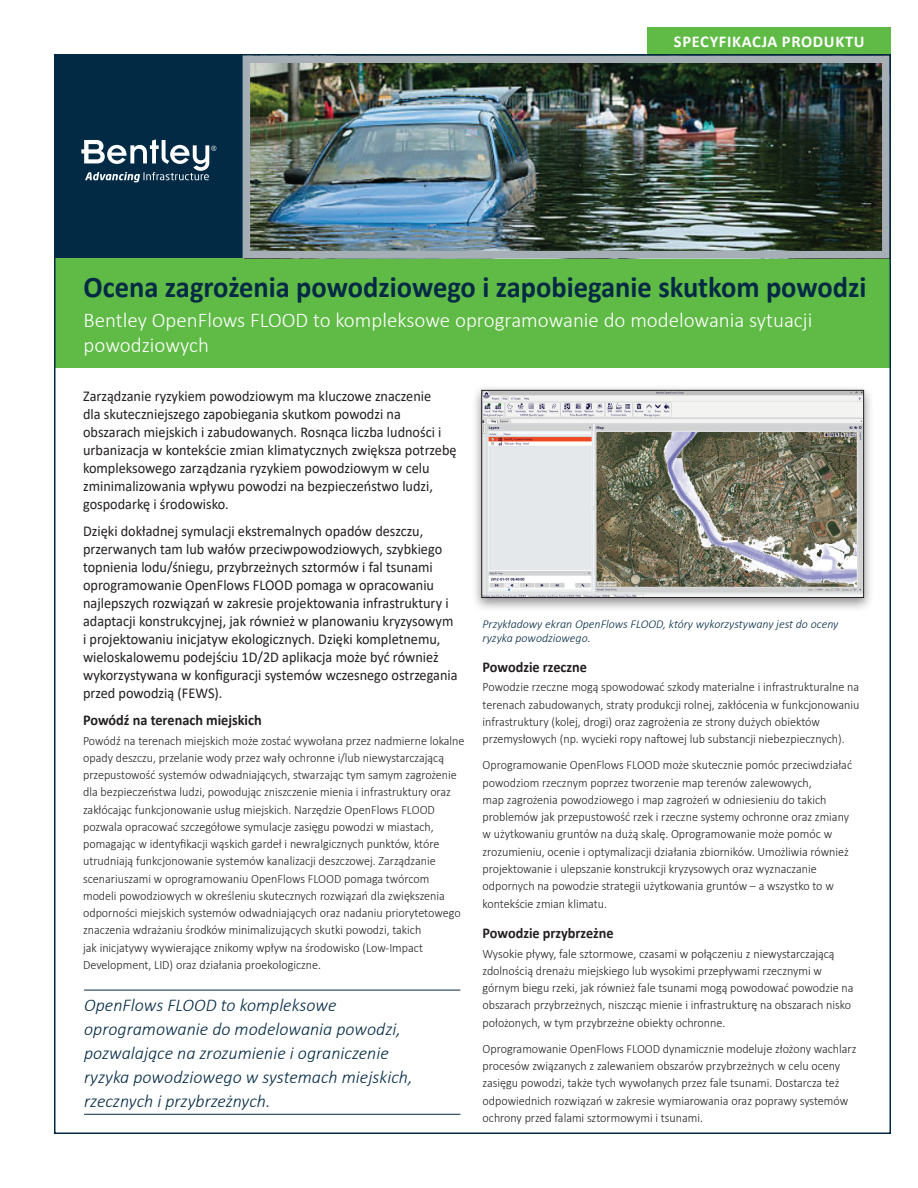
<style>
.page{position:relative;width:918px;height:1188px;background:#fff}
.page>*{position:absolute;margin:0;border:0;box-sizing:border-box;transform-origin:0 0}
.t1{font:700 30px "Calibri";color:#032a44;scale:.95 1}
.t2{font:300 21px/25.2px "Calibri";color:#fff}
.t3{font:italic 300 18px/24px "Calibri";color:#032a44}
.t4{font:700 16.5px "Calibri";letter-spacing:.04em;color:#fff}
.t5{font:15px/18px "Calibri";color:#231f20;scale:.95 1}
.t6{font:700 15px "Calibri";color:#231f20;scale:.95 1}
.t7{font:300 12.75px/17.2px "Calibri";color:#231f20;scale:.95 1}
.t8{font:italic 300 12px/14.4px "Calibri";color:#032a44}
</style>
<div class="page">
<div style="left:55px;top:55px;width:188px;height:204px;background:#032a44"></div>
<svg style="left:81px;top:140px;width:135px;height:42px"></svg>
<div style="left:648px;top:27px;width:243px;height:27px;background:#60bb46"></div>
<div style="left:55px;top:258px;width:836px;height:110px;background:#60bb46"></div>
<img style="left:252px;top:65px;width:629px;height:184px">
<div style="left:243px;top:56px;width:647px;height:202px;border:8px solid #a6afb6"></div>
<div style="left:471px;top:384px;width:403px;height:229px;background:#231f20;opacity:.5"></div>
<svg style="left:481px;top:390px;width:383px;height:208px;background:#abaaa2"></svg>
<hr style="left:84px;top:990px;width:376px;height:1px;background:#032a44">
<hr style="left:84px;top:1114px;width:376px;height:1px;background:#032a44">
<p class="t4" style="left:674px;top:30px;width:192px">SPECYFIKACJA PRODUKTU</p>
<h1 class="t1" style="left:84px;top:266px;width:826px">Ocena zagrożenia powodziowego i zapobieganie skutkom powodzi</h1>
<h2 class="t2" style="left:84px;top:307px;width:730px">Bentley OpenFlows FLOOD to kompleksowe oprogramowanie do modelowania sytuacji powodziowych</h2>
<p class="t5" style="left:83px;top:387px;width:395px">Zarządzanie ryzykiem powodziowym ma kluczowe znaczenie<br>dla skuteczniejszego zapobiegania skutkom powodzi na obszarach miejskich i zabudowanych. Rosnąca liczba ludności i urbanizacja w kontekście zmian klimatycznych zwiększa potrzebę kompleksowego zarządzania ryzykiem powodziowym w celu zminimalizowania wpływu powodzi na bezpieczeństwo ludzi, gospodarkę i środowisko.</p>
<p class="t5" style="left:83px;top:522px;width:396px">Dzięki dokładnej symulacji ekstremalnych opadów deszczu, przerwanych tam lub wałów przeciwpowodziowych, szybkiego topnienia lodu/śniegu, przybrzeżnych sztormów i fal tsunami oprogramowanie OpenFlows FLOOD pomaga w opracowaniu najlepszych rozwiązań w zakresie projektowania infrastruktury i adaptacji konstrukcyjnej, jak również w planowaniu kryzysowym i projektowaniu inicjatyw ekologicznych. Dzięki kompletnemu, wieloskalowemu podejściu 1D/2D aplikacja może być również wykorzystywana w konfiguracji systemów wczesnego ostrzegania przed powodzią (FEWS).</p>
<p class="t6" style="left:83px;top:710px;width:190px">Powódź na terenach miejskich</p>
<p class="t7" style="left:83px;top:732px;width:403px">Powódź na terenach miejskich może zostać wywołana przez nadmierne lokalne opady deszczu, przelanie wody przez wały ochronne i/lub niewystarczającą przepustowość systemów odwadniających, stwarzając tym samym zagrożenie dla bezpieczeństwa ludzi, powodując zniszczenie mienia i infrastruktury oraz zakłócając funkcjonowanie usług miejskich. Narzędzie OpenFlows FLOOD pozwala opracować szczegółowe symulacje zasięgu powodzi w miastach, pomagając w identyfikacji wąskich gardeł i newralgicznych punktów, które utrudniają funkcjonowanie systemów kanalizacji deszczowej. Zarządzanie scenariuszami w oprogramowaniu OpenFlows FLOOD pomaga twórcom modeli powodziowych w określeniu skutecznych rozwiązań dla zwiększenia odporności miejskich systemów odwadniających oraz nadaniu priorytetowego znaczenia wdrażaniu środków minimalizujących skutki powodzi, takich<br>jak inicjatywy wywierające znikomy wpływ na środowisko (Low-Impact Development, LID) oraz działania proekologiczne.</p>
<p class="t8" style="left:483px;top:616px;width:357px">Przykładowy ekran OpenFlows FLOOD, który wykorzystywany jest do oceny ryzyka powodziowego.</p>
<p class="t6" style="left:483px;top:656px;width:111px">Powodzie rzeczne</p>
<p class="t7" style="left:483px;top:678px;width:398px">Powodzie rzeczne mogą spowodować szkody materialne i infrastrukturalne na terenach zabudowanych, straty produkcji rolnej, zakłócenia w funkcjonowaniu infrastruktury (kolej, drogi) oraz zagrożenia ze strony dużych obiektów przemysłowych (np. wycieki ropy naftowej lub substancji niebezpiecznych).</p>
<p class="t7" style="left:483px;top:756px;width:391px">Oprogramowanie OpenFlows FLOOD może skutecznie pomóc przeciwdziałać powodziom rzecznym poprzez tworzenie map terenów zalewowych,<br>map zagrożenia powodziowego i map zagrożeń w odniesieniu do takich problemów jak przepustowość rzek i rzeczne systemy ochronne oraz zmiany w użytkowaniu gruntów na dużą skalę. Oprogramowanie może pomóc w zrozumieniu, ocenie i optymalizacji działania zbiorników. Umożliwia również projektowanie i ulepszanie konstrukcji kryzysowych oraz wyznaczanie odpornych na powodzie strategii użytkowania gruntów – a wszystko to w kontekście zmian klimatu.</p>
<p class="t6" style="left:483px;top:923px;width:139px">Powodzie przybrzeżne</p>
<p class="t7" style="left:483px;top:945px;width:392px">Wysokie pływy, fale sztormowe, czasami w połączeniu z niewystarczającą zdolnością drenażu miejskiego lub wysokimi przepływami rzecznymi w górnym biegu rzeki, jak również fale tsunami mogą powodować powodzie na obszarach przybrzeżnych, niszcząc mienie i infrastrukturę na obszarach nisko położonych, w tym przybrzeżne obiekty ochronne.</p>
<p class="t7" style="left:483px;top:1040px;width:395px">Oprogramowanie OpenFlows FLOOD dynamicznie modeluje złożony wachlarz procesów związanych z zalewaniem obszarów przybrzeżnych w celu oceny zasięgu powodzi, także tych wywołanych przez fale tsunami. Dostarcza też odpowiednich rozwiązań w zakresie wymiarowania oraz poprawy systemów ochrony przed falami sztormowymi i tsunami.</p>
<h3 class="t3" style="left:84px;top:993px;width:330px">OpenFlows FLOOD to kompleksowe oprogramowanie do modelowania powodzi, pozwalające na zrozumienie i ograniczenie ryzyka powodziowego w systemach miejskich, rzecznych i przybrzeżnych.</h3>
</div>
